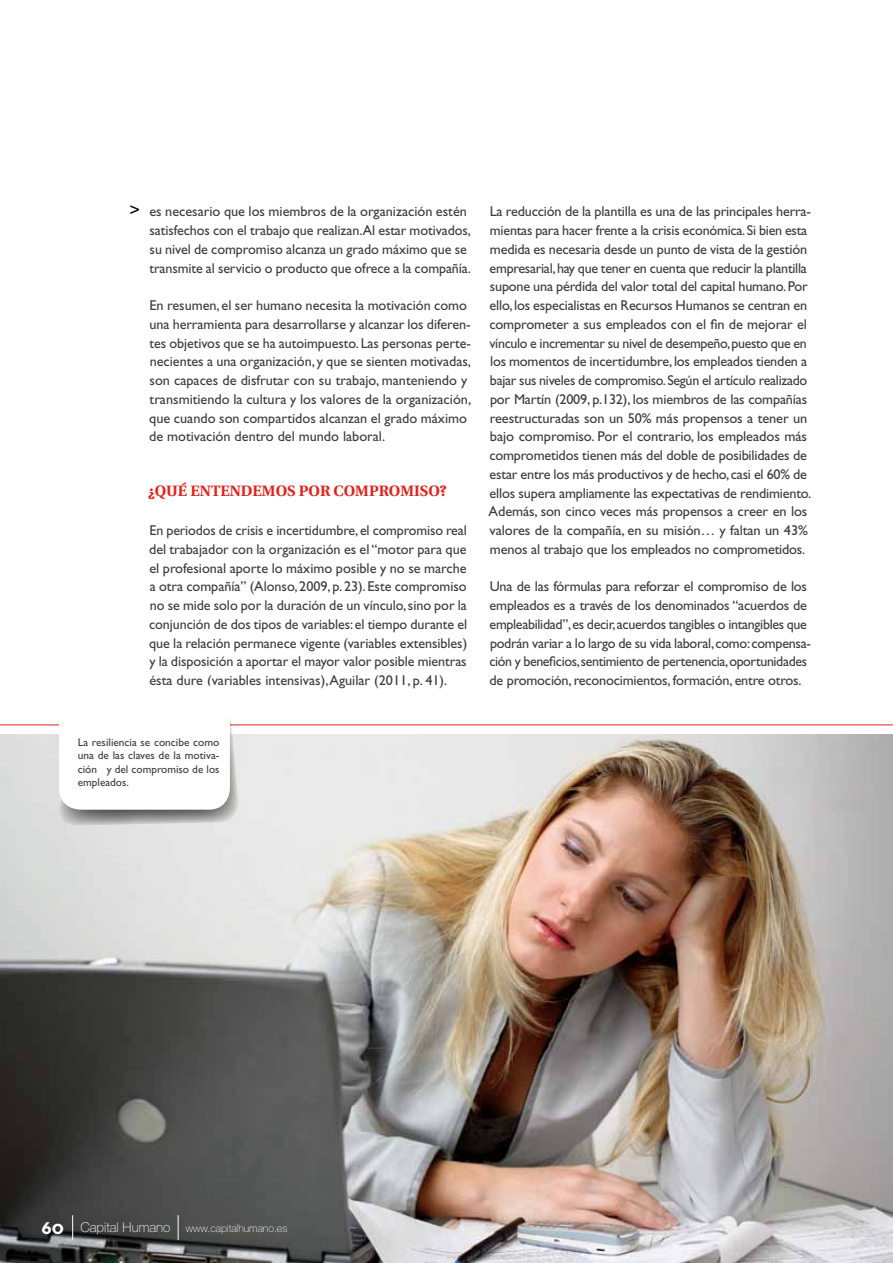
<style>
.page{position:relative;width:893px;height:1263px;background:#fff}
.page>*{position:absolute;margin:0;border:0;box-sizing:border-box;transform-origin:0 0}
.t1{font:700 19.5px "Neutraface Text";color:#fff}
.t2{font:18px "Gill Sans Std";color:#000}
.t3{font:700 15px "Utopia";color:#e4201a}
.t4{font:14.25px/18.8px "Gill Sans Std";letter-spacing:-.015em;color:#3c3c3b}
.t5{font:100 13.5px "Helvetica Neue";color:#fff}
.t6{font:11.25px/13.5px "Gill Sans Std";color:#3c3c3b;text-align:justify}
.t7{font:100 10.5px "Helvetica Neue";color:#fff}
</style>
<div class="page">
<img style="left:0;top:735px;width:893px;height:528px">
<hr style="left:0;top:724px;width:893px;height:1px;background:#e4201a">
<svg style="left:58px;top:719px;width:182px;height:107px;background:#b2b1af"></svg>
<div style="left:59px;top:686px;width:171px;height:124px;background:#fff;border-radius:21px"></div>
<svg style="left:72px;top:1215px;width:1px;height:25px"></svg>
<svg style="left:178px;top:1215px;width:1px;height:25px"></svg>
<p class="t2" style="left:129px;top:200px;width:12px">&gt;</p>
<p class="t4" style="left:149px;top:202px;width:323px">es necesario que los miembros de la organización estén satisfechos con el trabajo que realizan.Al estar motivados, su nivel de compromiso alcanza un grado máximo que se transmite al servicio o producto que ofrece a la compañía.</p>
<p class="t4" style="left:149px;top:296px;width:323px">En resumen, el ser humano necesita la motivación como una herramienta para desarrollarse y alcanzar los diferen&shy;tes objetivos que se ha autoimpuesto. Las personas perte&shy;necientes a una organización, y que se sienten motivadas, son capaces de disfrutar con su trabajo, manteniendo y transmitiendo la cultura y los valores de la organización, que cuando son compartidos alcanzan el grado máximo de motivación dentro del mundo laboral.</p>
<p class="t3" style="left:148px;top:482px;width:300px">¿QUÉ ENTENDEMOS POR COMPROMISO?</p>
<p class="t4" style="left:149px;top:521px;width:320px;text-align:justify">En periodos de crisis e incertidumbre, el compromiso real del trabajador con la organización es el “motor para que el profesional aporte lo máximo posible y no se marche a otra compañía” (Alonso, 2009, p. 23). Este compromiso no se mide solo por la duración de un vínculo, sino por la conjunción de dos tipos de variables: el tiempo durante el que la relación permanece vigente (variables extensibles) y la disposición a aportar el mayor valor posible mientras ésta dure (variables intensivas), Aguilar (2011, p. 41).</p>
<p class="t4" style="left:489px;top:202px;width:324px">La reducción de la plantilla es una de las principales herra&shy;mientas para hacer frente a la crisis económica. Si bien esta medida es necesaria desde un punto de vista de la gestión empresarial, hay que tener en cuenta que reducir la plantilla supone una pérdida del valor total del capital humano. Por ello, los especialistas en Recursos Humanos se centran en comprometer a sus empleados con el fin de mejorar el vínculo e incrementar su nivel de desempeño, puesto que en los momentos de incertidumbre, los empleados tienden a bajar sus niveles de compromiso. Según el artículo realizado por Martín (2009, p.132), los miembros de las compañías reestructuradas son un 50% más propensos a tener un bajo compromiso. Por el contrario, los empleados más comprometidos tienen más del doble de posibilidades de estar entre los más productivos y de hecho, casi el 60% de ellos supera ampliamente las expectativas de rendimiento.<br>Además, son cinco veces más propensos a creer en los valores de la compañía, en su misión… y faltan un 43% menos al trabajo que los empleados no comprometidos.</p>
<p class="t4" style="left:489px;top:577px;width:323px">Una de las fórmulas para reforzar el compromiso de los empleados es a través de los denominados “acuerdos de empleabilidad”, es decir, acuerdos tangibles o intangibles que podrán variar a lo largo de su vida laboral, como: compensa&shy;ción y beneficios, sentimiento de pertenencia, oportunidades de promoción, reconocimientos, formación, entre otros.</p>
<p class="t6" style="left:78px;top:735px;width:143px">La resiliencia se concibe como una de las claves de la motiva&shy;ción y del compromiso de los empleados.</p>
<h1 class="t1" style="left:41px;top:1214px;width:24px">60</h1>
<p class="t7" style="left:186px;top:1222px;width:103px">www.capitalhumano.es</p>
<p class="t5" style="left:80px;top:1220px;width:92px">Capital Humano</p>
</div>
